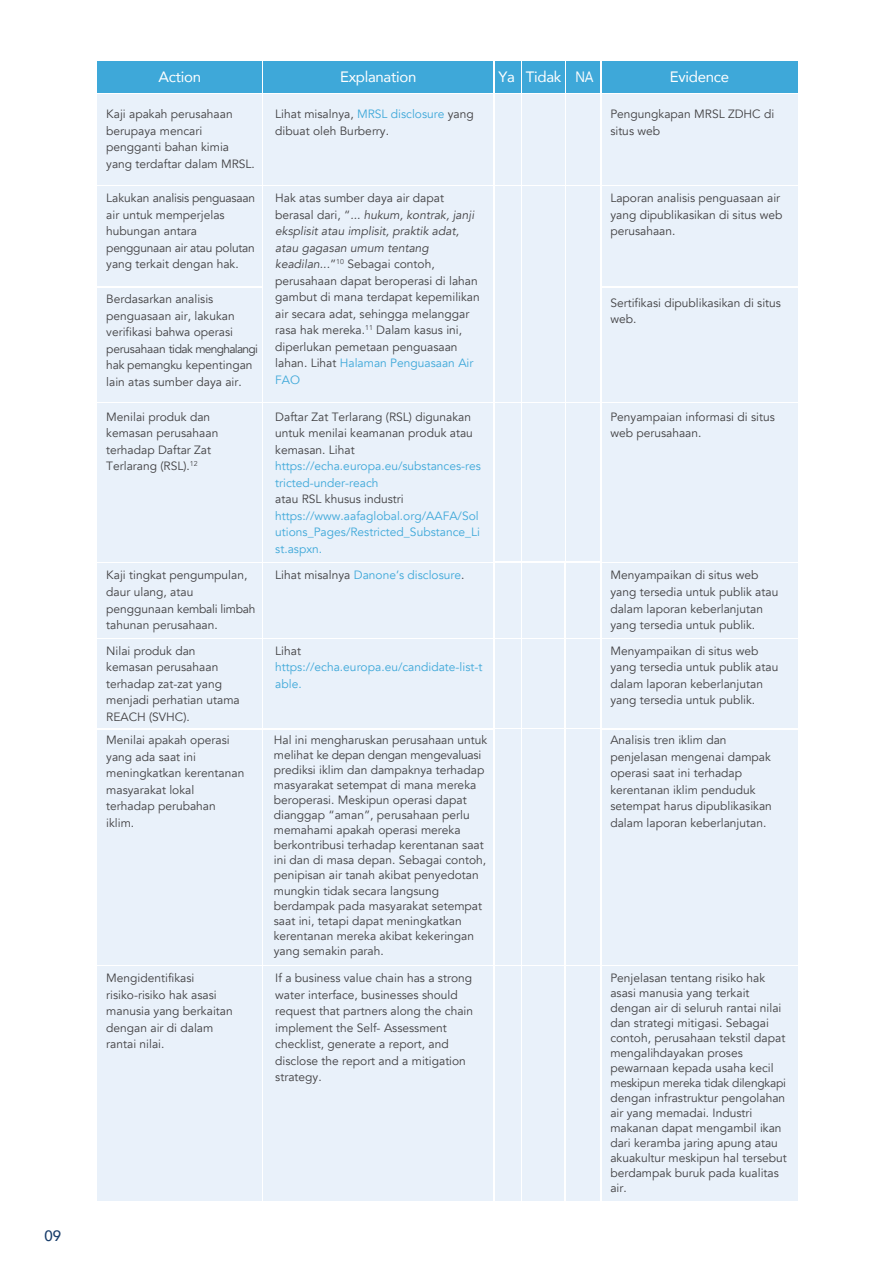
<style>
.page{position:relative;width:894px;height:1265px;background:#fff}
.page>*{position:absolute;margin:0;border:0;box-sizing:border-box;transform-origin:0 0}
.t1{font:15px "Avenir";letter-spacing:-.02em;color:#fff}
.t2{font:500 15px "Avenir";color:#183d6b}
.t3{font:12px/16.5px "Avenir";color:#414042}
.t4{font:12px/16.5px "Avenir";color:#3ea8d9}
.s1{color:#3ea8d9}
.s2{font-style:italic}
.s3{color:#414042}
</style>
<div class="page">
<div style="left:97px;top:61px;width:165px;height:32px;background:#3ea8d9"></div>
<div style="left:602px;top:61px;width:195px;height:32px;background:#3ea8d9"></div>
<div style="left:263px;top:61px;width:230px;height:32px;background:#3ea8d9"></div>
<div style="left:97px;top:94px;width:165px;height:90px;background:#e9f1fa"></div>
<div style="left:602px;top:94px;width:195px;height:90px;background:#e9f1fa"></div>
<div style="left:263px;top:94px;width:230px;height:90px;background:#e9f1fa"></div>
<div style="left:97px;top:403px;width:165px;height:158px;background:#e9f1fa"></div>
<div style="left:602px;top:403px;width:195px;height:158px;background:#e9f1fa"></div>
<div style="left:263px;top:403px;width:230px;height:158px;background:#e9f1fa"></div>
<div style="left:97px;top:563px;width:165px;height:74px;background:#e9f1fa"></div>
<div style="left:602px;top:563px;width:195px;height:74px;background:#e9f1fa"></div>
<div style="left:263px;top:563px;width:230px;height:74px;background:#e9f1fa"></div>
<div style="left:97px;top:639px;width:165px;height:89px;background:#e9f1fa"></div>
<div style="left:602px;top:639px;width:195px;height:89px;background:#e9f1fa"></div>
<div style="left:263px;top:639px;width:230px;height:89px;background:#e9f1fa"></div>
<div style="left:97px;top:729px;width:165px;height:235px;background:#e9f1fa"></div>
<div style="left:602px;top:729px;width:195px;height:235px;background:#e9f1fa"></div>
<div style="left:263px;top:729px;width:230px;height:235px;background:#e9f1fa"></div>
<div style="left:97px;top:966px;width:165px;height:234px;background:#e9f1fa"></div>
<div style="left:602px;top:966px;width:195px;height:234px;background:#e9f1fa"></div>
<div style="left:263px;top:966px;width:230px;height:234px;background:#e9f1fa"></div>
<div style="left:97px;top:186px;width:165px;height:99px;background:#e9f1fa"></div>
<div style="left:602px;top:186px;width:195px;height:99px;background:#e9f1fa"></div>
<div style="left:263px;top:186px;width:230px;height:116px;background:#e9f1fa"></div>
<div style="left:97px;top:288px;width:165px;height:113px;background:#e9f1fa"></div>
<div style="left:602px;top:288px;width:195px;height:113px;background:#e9f1fa"></div>
<div style="left:263px;top:288px;width:230px;height:113px;background:#e9f1fa"></div>
<div style="left:494px;top:61px;width:26px;height:32px;background:#3ea8d9"></div>
<div style="left:522px;top:61px;width:43px;height:32px;background:#3ea8d9"></div>
<div style="left:566px;top:61px;width:34px;height:32px;background:#3ea8d9"></div>
<div style="left:494px;top:94px;width:26px;height:90px;background:#e9f1fa"></div>
<div style="left:522px;top:94px;width:43px;height:90px;background:#e9f1fa"></div>
<div style="left:566px;top:94px;width:34px;height:90px;background:#e9f1fa"></div>
<div style="left:494px;top:563px;width:26px;height:74px;background:#e9f1fa"></div>
<div style="left:522px;top:563px;width:42px;height:74px;background:#e9f1fa"></div>
<div style="left:566px;top:563px;width:34px;height:74px;background:#e9f1fa"></div>
<div style="left:494px;top:639px;width:26px;height:88px;background:#e9f1fa"></div>
<div style="left:522px;top:639px;width:42px;height:88px;background:#e9f1fa"></div>
<div style="left:566px;top:639px;width:34px;height:88px;background:#e9f1fa"></div>
<div style="left:494px;top:729px;width:26px;height:235px;background:#e9f1fa"></div>
<div style="left:522px;top:729px;width:42px;height:235px;background:#e9f1fa"></div>
<div style="left:566px;top:729px;width:34px;height:235px;background:#e9f1fa"></div>
<div style="left:494px;top:965px;width:26px;height:235px;background:#e9f1fa"></div>
<div style="left:522px;top:965px;width:42px;height:235px;background:#e9f1fa"></div>
<div style="left:566px;top:965px;width:34px;height:235px;background:#e9f1fa"></div>
<div style="left:494px;top:186px;width:26px;height:215px;background:#e9f1fa"></div>
<div style="left:522px;top:186px;width:43px;height:215px;background:#e9f1fa"></div>
<div style="left:566px;top:186px;width:34px;height:215px;background:#e9f1fa"></div>
<div style="left:494px;top:403px;width:26px;height:158px;background:#e9f1fa"></div>
<div style="left:522px;top:403px;width:43px;height:158px;background:#e9f1fa"></div>
<div style="left:566px;top:403px;width:34px;height:158px;background:#e9f1fa"></div>
<p class="t2" style="left:45px;top:1222px;width:18px">09</p>
<p class="t1" style="left:159px;top:65px;width:44px">Action</p>
<p class="t1" style="left:340px;top:65px;width:78px">Explanation</p>
<p class="t1" style="left:670px;top:65px;width:61px">Evidence</p>
<p class="t3" style="left:106px;top:106px;width:150px">Kaji apakah perusahaan berupaya mencari pengganti bahan kimia yang terdaftar dalam MRSL.</p>
<p class="t3" style="left:275px;top:106px;width:200px">Lihat misalnya, <span class="s1">MRSL disclosure</span> yang dibuat oleh Burberry.</p>
<p class="t3" style="left:610px;top:106px;width:165px">Pengungkapan MRSL ZDHC di situs web</p>
<p class="t1" style="left:498px;top:65px;width:96px">Ya Tidak NA</p>
<p class="t3" style="left:106px;top:190px;width:150px">Lakukan analisis penguasaan air untuk memperjelas hubungan antara penggunaan air atau polutan yang terkait dengan hak.</p>
<p class="t3" style="left:275px;top:190px;width:206px">Hak atas sumber daya air dapat berasal dari, “<span class="s2">... hukum, kontrak, janji eksplisit atau implisit, praktik adat, atau gagasan umum tentang keadilan...</span>”<sup>10</sup> Sebagai contoh, perusahaan dapat beroperasi di lahan gambut di mana terdapat kepemilikan air secara adat, sehingga melanggar rasa hak mereka.<sup>11</sup> Dalam kasus ini, diperlukan pemetaan penguasaan lahan. Lihat <span class="s1">Halaman Penguasaan Air<br>FAO</span></p>
<p class="t3" style="left:610px;top:190px;width:173px">Laporan analisis penguasaan air yang dipublikasikan di situs web perusahaan.</p>
<p class="t3" style="left:106px;top:291px;width:153px">Berdasarkan analisis penguasaan air, lakukan verifikasi bahwa operasi perusahaan tidak menghalangi hak pemangku kepentingan lain atas sumber daya air.</p>
<p class="t3" style="left:610px;top:294px;width:172px">Sertifikasi dipublikasikan di situs web.</p>
<p class="t3" style="left:106px;top:408px;width:114px">Menilai produk dan kemasan perusahaan terhadap Daftar Zat<br>Terlarang (RSL).<sup>12</sup></p>
<p class="t3" style="left:275px;top:408px;width:199px">Daftar Zat Terlarang (RSL) digunakan untuk menilai keamanan produk atau kemasan. Lihat</p>
<p class="t4" style="left:275px;top:458px;width:207px">https://echa.europa.eu/substances-res tricted-under-reach</p>
<p class="t3" style="left:275px;top:491px;width:130px">atau RSL khusus industri</p>
<p class="t4" style="left:275px;top:507px;width:206px;text-align:justify">https://www.aafaglobal.org/AAFA/Sol utions_Pages/Restricted_Substance_Li st.aspxn.</p>
<p class="t3" style="left:610px;top:408px;width:166px">Penyampaian informasi di situs web perusahaan.</p>
<p class="t3" style="left:106px;top:567px;width:151px">Kaji tingkat pengumpulan, daur ulang, atau penggunaan kembali limbah tahunan perusahaan.</p>
<p class="t4" style="left:275px;top:567px;width:191px"><span class="s3">Lihat misalnya</span> Danone’s disclosure<span class="s3">.</span></p>
<p class="t3" style="left:610px;top:567px;width:169px">Menyampaikan di situs web yang tersedia untuk publik atau dalam laporan keberlanjutan yang tersedia untuk publik.</p>
<p class="t3" style="left:106px;top:642px;width:135px">Nilai produk dan kemasan perusahaan terhadap zat-zat yang menjadi perhatian utama<br>REACH (SVHC).</p>
<p class="t3" style="left:275px;top:642px;width:27px">Lihat</p>
<p class="t3" style="left:610px;top:642px;width:169px">Menyampaikan di situs web yang tersedia untuk publik atau dalam laporan keberlanjutan yang tersedia untuk publik.</p>
<p class="t4" style="left:275px;top:659px;width:209px">https://echa.europa.eu/candidate-list-t able.</p>
<p class="t3" style="left:106px;top:732px;width:140px">Menilai apakah operasi yang ada saat ini meningkatkan kerentanan masyarakat lokal terhadap perubahan iklim.</p>
<p class="t3" style="left:274px;top:732px;width:215px;line-height:15px">Hal ini mengharuskan perusahaan untuk melihat ke depan dengan mengevaluasi prediksi iklim dan dampaknya terhadap masyarakat setempat di mana mereka beroperasi. Meskipun operasi dapat dianggap “aman”, perusahaan perlu memahami apakah operasi mereka berkontribusi terhadap kerentanan saat ini dan di masa depan. Sebagai contoh, penipisan air tanah akibat penyedotan mungkin tidak secara langsung berdampak pada masyarakat setempat saat ini, tetapi dapat meningkatkan kerentanan mereka akibat kekeringan yang semakin parah.</p>
<p class="t3" style="left:610px;top:732px;width:163px">Analisis tren iklim dan penjelasan mengenai dampak operasi saat ini terhadap kerentanan iklim penduduk setempat harus dipublikasikan dalam laporan keberlanjutan.</p>
<p class="t3" style="left:275px;top:969px;width:199px">If a business value chain has a strong water interface, businesses should request that partners along the chain implement the Self- Assessment checklist, generate a report, and disclose the report and a mitigation strategy.</p>
<p class="t3" style="left:610px;top:970px;width:178px;line-height:15px">Penjelasan tentang risiko hak asasi manusia yang terkait dengan air di seluruh rantai nilai dan strategi mitigasi. Sebagai contoh, perusahaan tekstil dapat mengalihdayakan proses pewarnaan kepada usaha kecil meskipun mereka tidak dilengkapi dengan infrastruktur pengolahan air yang memadai. Industri makanan dapat mengambil ikan dari keramba jaring apung atau akuakultur meskipun hal tersebut berdampak buruk pada kualitas air.</p>
<p class="t3" style="left:106px;top:969px;width:128px">Mengidentifikasi risiko-risiko hak asasi manusia yang berkaitan dengan air di dalam rantai nilai.</p>
</div>
